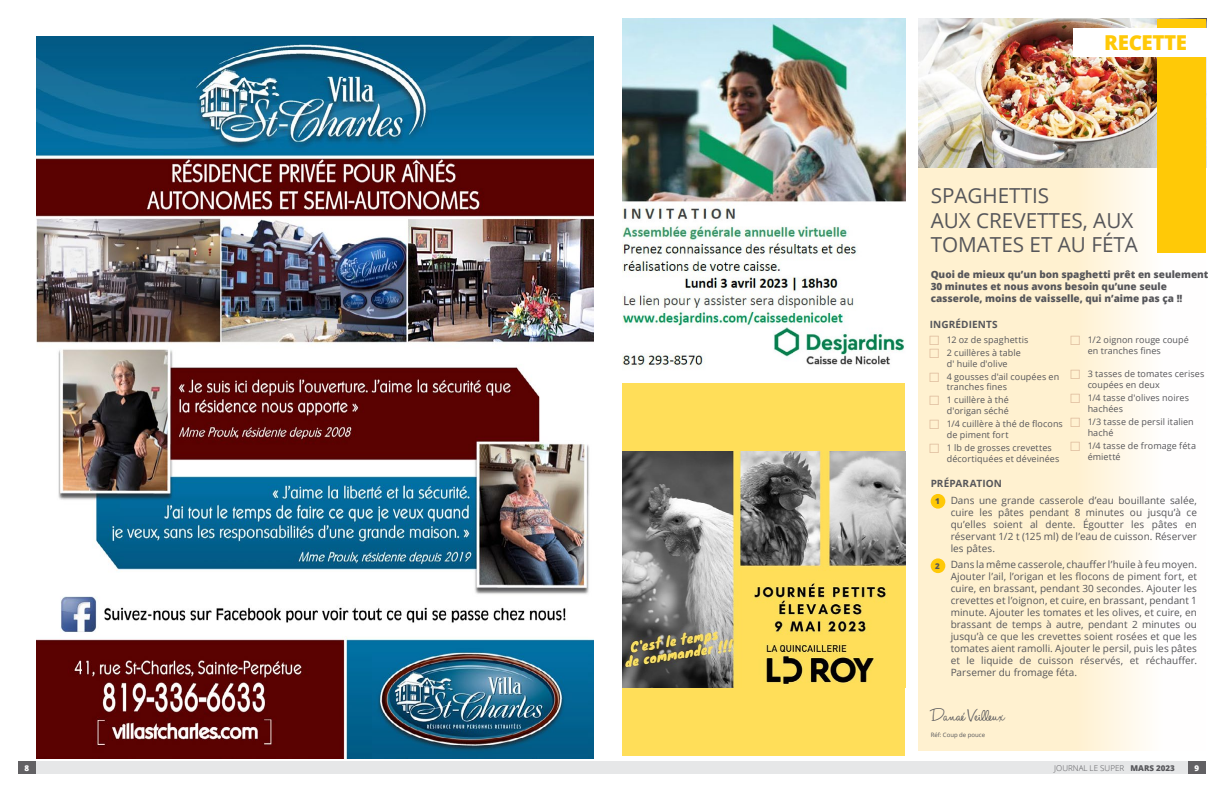
<style>
.page{position:relative;width:1224px;height:792px;background:#fff}
.page>*{position:absolute;margin:0;border:0;box-sizing:border-box;transform-origin:0 0}
.t1{font:20.7px/24.8px "Open Sans";color:#56565a}
.t2{font:800 20.5px "Open Sans";letter-spacing:-.02em;color:#ffc907}
.t3{font:20px "Halo Handletter";color:#56565a}
.t4{font:10px/12px "Open Sans";letter-spacing:.005em;color:#56565a;text-align:justify}
.t5{font:800 10px/12px "Open Sans";color:#56565a}
.t6{font:700 10px "Open Sans";letter-spacing:.01em;color:#56565a}
.t7{font:9px/13px "Open Sans";letter-spacing:.01em;color:#56565a}
.t8{font:300 8px "Open Sans";color:#56565a}
.t9{font:800 8px "Open Sans";color:#fff}
.t10{font:6px "Open Sans";color:#56565a}
.s1{font-weight:700}
.s2{font-weight:800;font-size:8px}
.s3{font-weight:800}
</style>
<div class="page">
<svg style="left:918px;top:167px;width:288px;height:584px;fill:#fff1d0"></svg>
<img style="left:918px;top:19px;width:239px;height:148px">
<div style="left:1157px;top:19px;width:49px;height:233px;background:#ffc907"></div>
<div style="left:1073px;top:28px;width:151px;height:29px;background:#fff"></div>
<div style="left:931px;top:494px;width:14px;height:15px;background:#ffc907;border-radius:50%"></div>
<div style="left:931px;top:558px;width:14px;height:15px;background:#ffc907;border-radius:50%"></div>
<img style="left:623px;top:18px;width:282px;height:350px">
<div style="left:623px;top:383px;width:282px;height:373px;background:#ffde59"></div>
<img style="left:623px;top:451px;width:282px;height:237px">
<img style="left:36px;top:36px;width:558px;height:722px">
<div style="left:18px;top:761px;width:18px;height:13px;background:#626164"></div>
<div style="left:1188px;top:761px;width:18px;height:13px;background:#626164"></div>
<div style="left:36px;top:761px;width:576px;height:13px;background:#e6e7e8"></div>
<div style="left:612px;top:761px;width:576px;height:13px;background:#e6e7e8"></div>
<svg style="left:930px;top:336px;width:9px;height:22px"></svg>
<svg style="left:930px;top:372px;width:9px;height:9px"></svg>
<svg style="left:930px;top:396px;width:9px;height:9px"></svg>
<svg style="left:930px;top:420px;width:9px;height:9px"></svg>
<svg style="left:930px;top:444px;width:9px;height:9px"></svg>
<svg style="left:1071px;top:336px;width:9px;height:9px"></svg>
<svg style="left:1071px;top:370px;width:9px;height:9px"></svg>
<svg style="left:1071px;top:394px;width:9px;height:9px"></svg>
<svg style="left:1071px;top:418px;width:9px;height:9px"></svg>
<svg style="left:1071px;top:441px;width:9px;height:10px"></svg>
<h2 class="t2" style="left:1104px;top:27px;width:84px">RECETTE</h2>
<h1 class="t1" style="left:931px;top:182px;width:209px">SPAGHETTIS<br>AUX CREVETTES, AUX<br>TOMATES ET AU FÉTA</h1>
<p class="t5" style="left:931px;top:268px;width:279px">Quoi de mieux qu’un bon spaghetti prêt en seulement<br>30 minutes et nous avons besoin qu’une seule casserole, moins de vaisselle, qui n’aime pas ça !!</p>
<p class="t6" style="left:930px;top:317px;width:69px">INGRÉDIENTS</p>
<p class="t7" style="left:947px;top:333px;width:83px">12 oz de spaghettis<br>2 cuillères à table</p>
<p class="t7" style="left:947px;top:357px;width:114px">d' huile d'olive<br>4 gousses d'ail coupées en</p>
<p class="t7" style="left:947px;top:380px;width:64px">tranches fines<br>1 cuillère à thé</p>
<p class="t7" style="left:947px;top:404px;width:118px">d'origan séché<br>1/4 cuillère à thé de flocons</p>
<p class="t7" style="left:947px;top:428px;width:107px">de piment fort<br>1 lb de grosses crevettes</p>
<p class="t7" style="left:947px;top:452px;width:114px">décortiquées et déveinées</p>
<p class="t7" style="left:1088px;top:334px;width:103px;line-height:10.8px">1/2 oignon rouge coupé en tranches fines</p>
<p class="t7" style="left:1088px;top:369px;width:118px;line-height:10.8px">3 tasses de tomates cerises coupées en deux</p>
<p class="t7" style="left:1088px;top:392px;width:103px;line-height:10.8px">1/4 tasse d'olives noires hachées</p>
<p class="t7" style="left:1088px;top:416px;width:108px;line-height:10.8px">1/3 tasse de persil italien haché</p>
<p class="t7" style="left:1088px;top:440px;width:110px;line-height:10.8px">1/4 tasse de fromage féta émietté</p>
<p class="t4" style="left:935px;top:475px;width:263px;line-height:16.5px;text-indent:-5px"><span class="s1">PRÉPARATION<br></span><span class="s2">1</span> Dans une grande casserole d’eau bouillante salée,</p>
<p class="t4" style="left:951px;top:506px;width:248px">cuire les pâtes pendant 8 minutes ou jusqu’à ce qu’elles soient al dente. Égoutter les pâtes en réservant 1/2 t (125 ml) de l’eau de cuisson. Réserver les pâtes.</p>
<p class="t4" style="left:951px;top:558px;width:248px;text-indent:-15px"><span class="s2">2</span> Dans la même casserole, chauffer l’huile à feu moyen.<br>Ajouter l’ail, l’origan et les flocons de piment fort, et cuire, en brassant, pendant 30 secondes. Ajouter les crevettes et l’oignon, et cuire, en brassant, pendant 1 minute. Ajouter les tomates et les olives, et cuire, en brassant de temps à autre, pendant 2 minutes ou jusqu’à ce que les crevettes soient rosées et que les tomates aient ramolli. Ajouter le persil, puis les pâtes et le liquide de cuisson réservés, et réchauffer.<br>Parsemer du fromage féta.</p>
<h3 class="t3" style="left:931px;top:705px;width:76px">Danaé Veilleux</h3>
<p class="t10" style="left:931px;top:731px;width:56px">Réf: Coup de pouce</p>
<p class="t9" style="left:25px;top:762px;width:6px">8</p>
<p class="t8" style="left:1054px;top:762px;width:122px">JOURNAL LE SUPER <span class="s3">MARS 2023</span></p>
<p class="t9" style="left:1195px;top:762px;width:6px">9</p>
</div>
